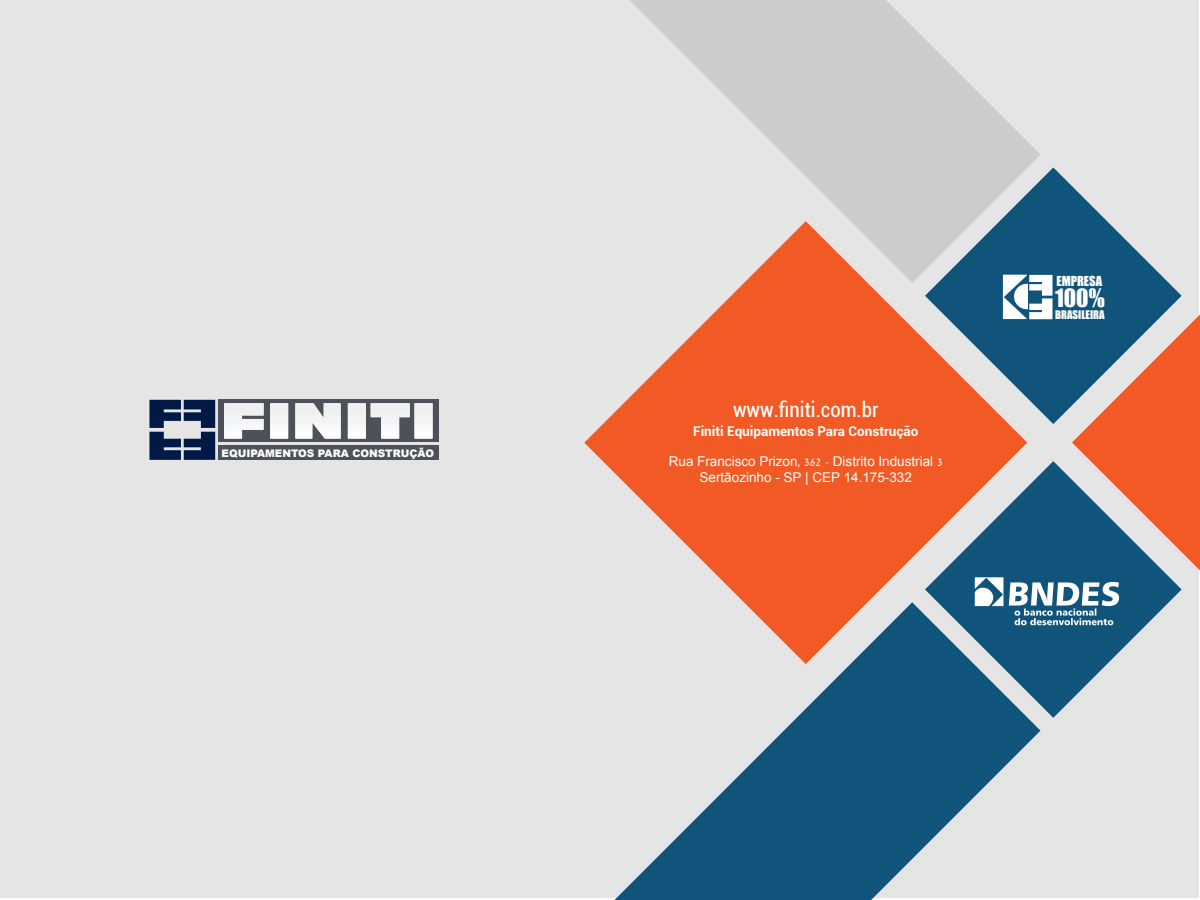
<style>
.page{position:relative;width:1200px;height:900px;background:#fff}
.page>*{position:absolute;margin:0;border:0;box-sizing:border-box;transform-origin:0 0}
.t1{font:23.25px "Impact";color:#fff}
.t2{font:condensed 21px "Roboto";color:#fff}
.t3{font:13.5px/16.4px "Arial";color:#fff;text-align:center}
.t4{font:700 13.5px "Roboto";color:#fff}
.t5{font:12.6px "Impact";color:#fff}
.t6{font:10.95px "Impact";color:#fff}
.t7{font:900 10.35px "Arial";color:#fff}
.s1{font-family:"Raanana"}
</style>
<div class="page">
<div style="left:0;top:0;width:1198px;height:897px;background:#e5e5e5"></div>
<svg style="left:584px;top:283px;width:443px;height:319px;fill:#f15a24"></svg>
<svg style="left:925px;top:461px;width:257px;height:257px;fill:#11547b"></svg>
<svg style="left:925px;top:167px;width:257px;height:257px;fill:#11547b"></svg>
<svg style="left:1072px;top:314px;width:128px;height:256px"></svg>
<svg style="left:630px;top:0;width:411px;height:283px;fill:#ccc"></svg>
<svg style="left:614px;top:602px;width:427px;height:298px;fill:#11547b"></svg>
<svg style="left:149px;top:400px;width:66px;height:60px"></svg>
<div style="left:218px;top:400px;width:221px;height:42px;background:#4d525a"></div>
<div style="left:218px;top:445px;width:221px;height:15px;background:#4d525a"></div>
<svg style="left:224px;top:403px;width:209px;height:36px"></svg>
<svg style="left:975px;top:577px;width:28px;height:29px"></svg>
<svg style="left:1009px;top:582px;width:110px;height:43px;background:#799eb4"></svg>
<svg style="left:1003px;top:275px;width:50px;height:44px;background:#bed0db"></svg>
<p class="t7" style="left:222px;top:446px;width:214px">EQUIPAMENTOS PARA CONSTRUÇÃO</p>
<h2 class="t2" style="left:733px;top:395px;width:147px">www.finiti.com.br</h2>
<p class="t4" style="left:693px;top:421px;width:227px">Finiti Equipamentos Para Construção</p>
<p class="t3" style="left:669px;top:453px;width:275px">Rua Francisco Prizon<span class="s1">, 362 -</span> Distrito Industrial <span class="s1">3<br></span>Sertãozinho - SP | CEP 14.175-332</p>
<p class="t5" style="left:1056px;top:272px;width:47px">EMPRESA</p>
<p class="t6" style="left:1055px;top:306px;width:51px">BRASILEIRA</p>
<h1 class="t1" style="left:1055px;top:280px;width:51px">100%</h1>
</div>
